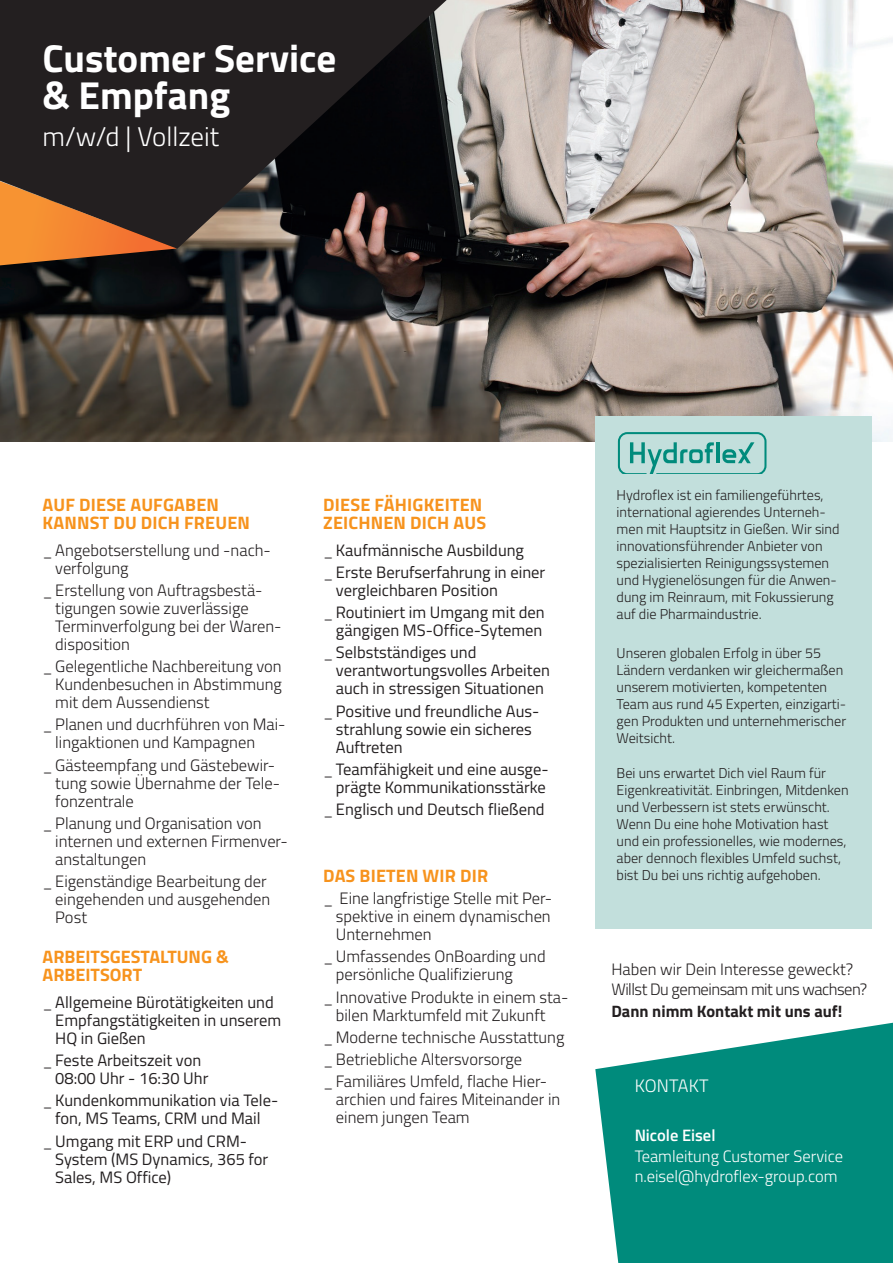
<style>
.page{position:relative;width:893px;height:1263px;background:#fff}
.page>*{position:absolute;margin:0;border:0;box-sizing:border-box;transform-origin:0 0}
.t1{font:700 39px/37.2px "Titillium";color:#fff}
.t2{font:300 27px "Titillium";color:#fff}
.t3{font:700 18px/18px "Titillium";letter-spacing:.01em;color:#f7931d}
.t4{font:300 18px "Titillium";letter-spacing:.01em;color:#fff}
.t5{font:300 16.5px/18px "Titillium";color:#231f20}
.t6{font:16.5px/18px "Titillium";color:#231f20}
.t7{font:300 16.5px/19.8px "Titillium";letter-spacing:-.03em;color:#231f20}
.t8{font:300 16.5px/20.5px "Titillium";color:#fff}
.t9{font:700 16.5px "Titillium";color:#231f20}
.t10{font:600 16.5px "Titillium";color:#fff}
.t11{font:300 14.25px/17.1px "Titillium";color:#231f20}
.s1{font-weight:300}
</style>
<div class="page">
<img style="left:0;top:0;width:893px;height:441px">
<div style="left:595px;top:417px;width:277px;height:512px;background:#c2dfdc"></div>
<svg style="left:618px;top:432px;width:148px;height:42px"></svg>
<svg style="left:0;top:0;width:447px;height:249px;background:#231f20"></svg>
<svg style="left:595px;top:1023px;width:298px;height:240px;background:#20998c"></svg>
<svg style="left:0;top:181px;width:177px;height:84px;background:#8b5227"></svg>
<h1 class="t1" style="left:43px;top:38px;width:295px">Customer Service &amp; Empfang</h1>
<h2 class="t2" style="left:43px;top:117px;width:178px">m/w/d | Vollzeit</h2>
<p class="t3" style="left:43px;top:495px;width:209px">AUF DIESE AUFGABEN<br>KANNST DU DICH FREUEN</p>
<p class="t5" style="left:55px;top:540px;width:217px;text-indent:-13px">_Angebotserstellung und -nach&shy;verfolgung</p>
<p class="t5" style="left:55px;top:580px;width:228px;text-indent:-13px">_Erstellung von Auftragsbestä&shy;tigungen sowie zuverlässige<br>Terminverfolgung bei der Waren&shy;disposition</p>
<p class="t5" style="left:55px;top:656px;width:228px;text-align:justify;text-indent:-13px">_Gelegentliche Nachbereitung von Kundenbesuchen in Abstimmung mit dem Aussendienst</p>
<p class="t5" style="left:55px;top:715px;width:232px;text-indent:-13px">_Planen und ducrhführen von Mai&shy;lingaktionen und Kampagnen</p>
<p class="t5" style="left:55px;top:755px;width:226px;text-indent:-13px">_Gästeempfang und Gästebewir&shy;tung sowie Übernahme der Tele&shy;fonzentrale</p>
<p class="t5" style="left:55px;top:813px;width:234px;text-indent:-13px">_Planung und Organisation von internen und externen Firmenver&shy;anstaltungen</p>
<p class="t5" style="left:55px;top:871px;width:217px;text-indent:-13px">_Eigenständige Bearbeitung der eingehenden und ausgehenden<br>Post</p>
<p class="t3" style="left:43px;top:947px;width:188px">ARBEITSGESTALTUNG &amp;<br>ARBEITSORT</p>
<p class="t6" style="left:55px;top:992px;width:227px;text-indent:-13px"><span class="s1">_</span>Allgemeine Bürotätigkeiten und<br>Empfangstätigkeiten in unserem<br>HQ in Gießen</p>
<p class="t6" style="left:55px;top:1050px;width:155px;text-indent:-13px"><span class="s1">_</span>Feste Arbeitszeit von<br>08:00 Uhr - 16:30 Uhr</p>
<p class="t6" style="left:43px;top:1091px;width:237px;text-align:center"><span class="s1">_</span>Kundenkommunikation via Tele&shy;fon, MS Teams, CRM und Mail</p>
<p class="t6" style="left:55px;top:1131px;width:215px;text-indent:-13px"><span class="s1">_</span>Umgang mit ERP und CRM-<br>System (MS Dynamics, 365 for<br>Sales, MS Office)</p>
<p class="t3" style="left:323px;top:495px;width:164px">DIESE FÄHIGKEITEN<br>ZEICHNEN DICH AUS</p>
<p class="t6" style="left:323px;top:538px;width:224px;line-height:22.2px"><span class="s1">_</span>Kaufmännische Ausbildung <span class="s1">_</span>Erste Berufserfahrung in einer</p>
<p class="t6" style="left:323px;top:578px;width:223px;line-height:22.2px;text-indent:13px">vergleichbaren Position <span class="s1">_</span>Routiniert im Umgang mit den</p>
<p class="t6" style="left:323px;top:618px;width:221px;line-height:22.2px;text-indent:13px">gängigen MS-Office-Sytemen <span class="s1">_</span>Selbstständiges und</p>
<p class="t6" style="left:336px;top:661px;width:215px">verantwortungsvolles Arbeiten auch in stressigen Situationen</p>
<p class="t6" style="left:336px;top:701px;width:205px;text-indent:-13px"><span class="s1">_</span>Positive und freundliche Aus&shy;strahlung sowie ein sicheres<br>Auftreten</p>
<p class="t6" style="left:323px;top:759px;width:227px;text-align:center"><span class="s1">_</span>Teamfähigkeit und eine ausge&shy;prägte Kommunikationsstärke</p>
<p class="t6" style="left:323px;top:799px;width:223px"><span class="s1">_</span>Englisch und Deutsch fließend</p>
<p class="t3" style="left:323px;top:866px;width:167px">DAS BIETEN WIR DIR</p>
<p class="t5" style="left:336px;top:888px;width:218px;text-align:justify;text-indent:-13px">_ Eine langfristige Stelle mit Per&shy;spektive in einem dynamischen Unternehmen</p>
<p class="t5" style="left:336px;top:947px;width:211px;text-indent:-13px">_Umfassendes OnBoarding und persönliche Qualifizierung</p>
<p class="t5" style="left:336px;top:987px;width:234px;text-indent:-13px">_Innovative Produkte in einem sta&shy;bilen Marktumfeld mit Zukunft</p>
<p class="t5" style="left:323px;top:1025px;width:243px;line-height:22.2px">_Moderne technische Ausstattung _Betriebliche Altersvorsorge _Familiäres Umfeld, flache Hier-</p>
<p class="t5" style="left:336px;top:1090px;width:226px">archien und faires Miteinander in einem jungen Team</p>
<p class="t11" style="left:617px;top:485px;width:225px">Hydroflex ist ein familiengeführtes, international agierendes Unterneh&shy;men mit Hauptsitz in Gießen. Wir sind innovationsführender Anbieter von spezialisierten Reinigungssystemen und Hygienelösungen für die Anwen&shy;dung im Reinraum, mit Fokussierung auf die Pharmaindustrie.</p>
<p class="t11" style="left:617px;top:644px;width:231px">Unseren globalen Erfolg in über 55<br>Ländern verdanken wir gleichermaßen unserem motivierten, kompetenten<br>Team aus rund 45 Experten, einzigarti&shy;gen Produkten und unternehmerischer<br>Weitsicht.</p>
<p class="t11" style="left:617px;top:763px;width:234px">Bei uns erwartet Dich viel Raum für Eigenkreativität. Einbringen, Mitdenken und Verbessern ist stets erwünscht.<br>Wenn Du eine hohe Motivation hast und ein professionelles, wie modernes, aber dennoch flexibles Umfeld suchst, bist Du bei uns richtig aufgehoben.</p>
<p class="t7" style="left:611px;top:959px;width:257px">Haben wir Dein Interesse geweckt?<br>Willst Du gemeinsam mit uns wachsen?</p>
<p class="t9" style="left:611px;top:999px;width:232px">Dann nimm Kontakt mit uns auf!</p>
<p class="t4" style="left:635px;top:1072px;width:75px">KONTAKT</p>
<p class="t10" style="left:635px;top:1123px;width:82px">Nicole Eisel</p>
<p class="t8" style="left:635px;top:1145px;width:210px">Teamleitung Customer Service n.eisel@hydroflex-group.com</p>
</div>
